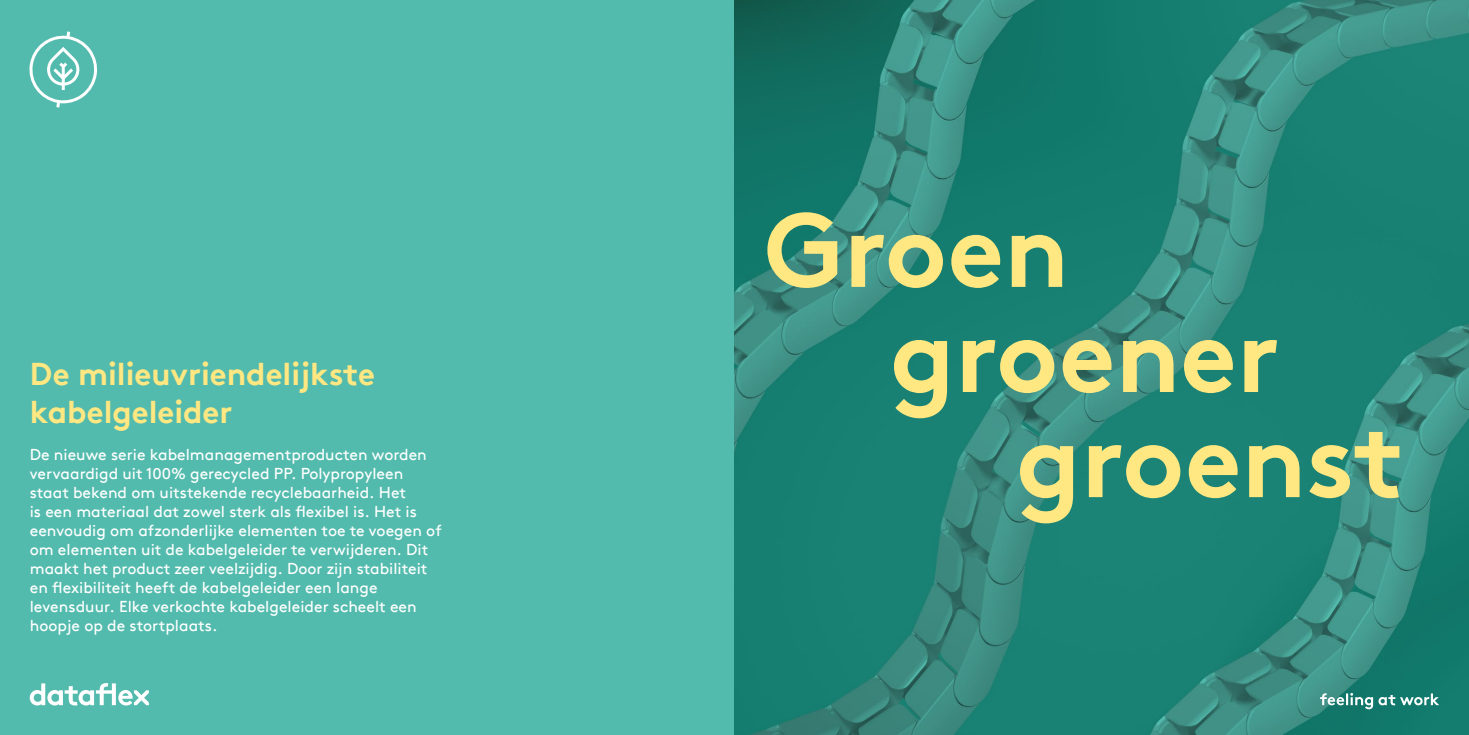
<style>
.page{position:relative;width:1469px;height:735px;background:#fff}
.page>*{position:absolute;margin:0;border:0;box-sizing:border-box;transform-origin:0 0}
.t1{font:700 105px "Brown Pro TT";color:#ffe782}
.t2{font:700 31.5px/37.8px "Brown Pro TT";color:#ffe782}
.t3{font:15.75px/18.9px "Brown Pro TT";color:#fff}
</style>
<div class="page">
<div style="left:0;top:0;width:734px;height:734px;background:#53bbad"></div>
<img style="left:734px;top:0;width:734px;height:734px">
<svg style="left:30px;top:683px;width:119px;height:22px"></svg>
<svg style="left:1320px;top:692px;width:119px;height:17px;background:#519c92"></svg>
<svg style="left:29px;top:31px;width:68px;height:76px"></svg>
<p class="t2" style="left:30px;top:351px;width:346px">De milieuvriendelijkste kabelgeleider</p>
<p class="t3" style="left:30px;top:444px;width:413px">De nieuwe serie kabelmanagementproducten worden vervaardigd uit 100% gerecycled PP. Polypropyleen staat bekend om uitstekende recyclebaarheid. Het<br>is een materiaal dat zowel sterk als flexibel is. Het is eenvoudig om afzonderlijke elementen toe te voegen of om elementen uit de kabelgeleider te verwijderen. Dit maakt het product zeer veelzijdig. Door zijn stabiliteit en flexibiliteit heeft de kabelgeleider een lange levensduur. Elke verkochte kabelgeleider scheelt een hoopje op de stortplaats.</p>
<p class="t1" style="left:764px;top:165px;width:306px">Groen</p>
<p class="t1" style="left:890px;top:270px;width:391px">groener</p>
<p class="t1" style="left:1016px;top:375px;width:390px">groenst</p>
</div>
